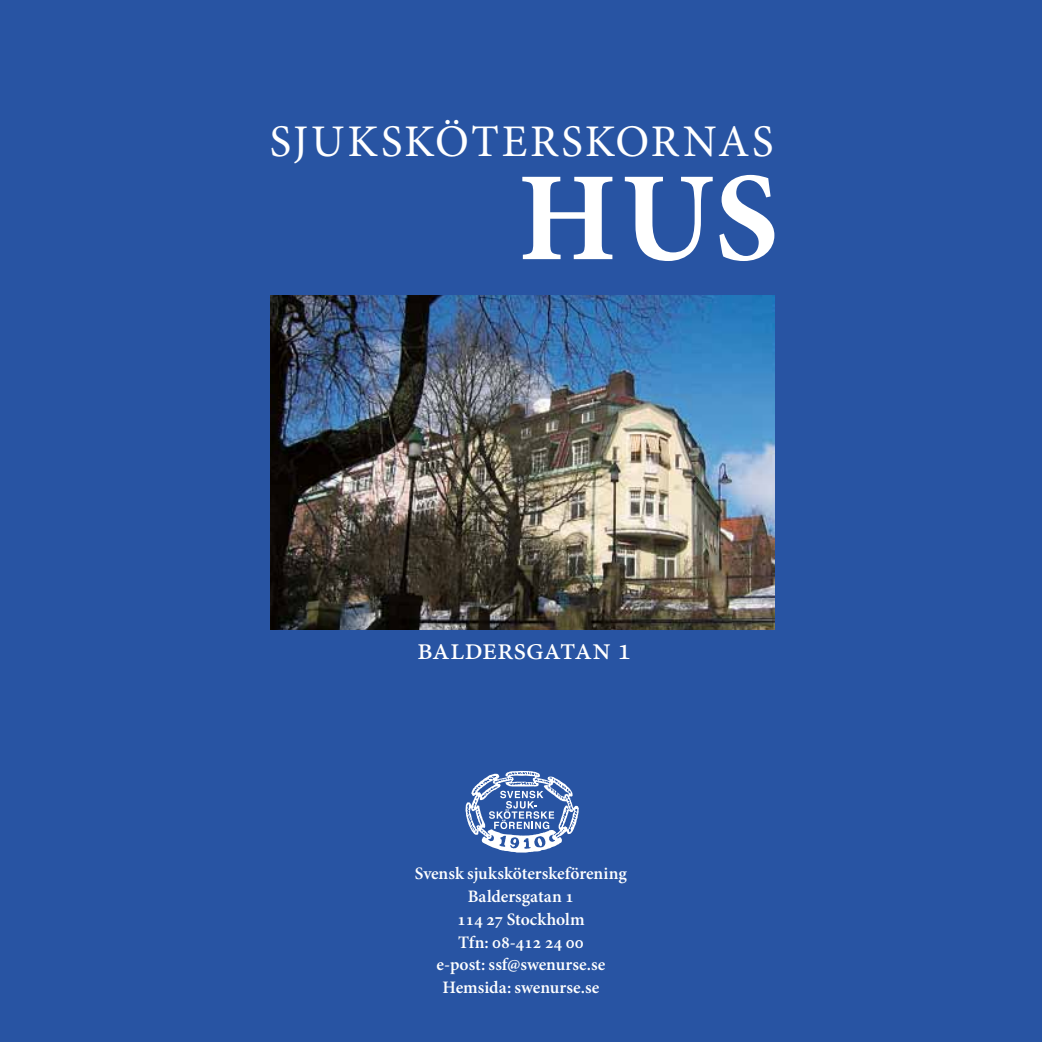
<style>
.page{position:relative;width:1042px;height:1042px;background:#2854a3}
.page>*{position:absolute;margin:0;border:0;box-sizing:border-box;transform-origin:0 0}
.t1{font:700 126.7px "Minion Pro";color:#fff}
.t2{font:45.32px "Minion Pro";letter-spacing:.055em;color:#fff}
.t3{font:31.5px "Minion Pro";letter-spacing:-.01em;color:#fff}
.t4{font:600 17.5px/22.8px "Minion Pro";letter-spacing:-.005em;color:#fff;text-align:center}
</style>
<div class="page">
<svg style="left:465px;top:771px;width:114px;height:81px"></svg>
<img style="left:270px;top:295px;width:504px;height:335px">
<h2 class="t2" style="left:270px;top:111px;width:505px">SJUKSKÖTERSKORNAS</h2>
<h1 class="t1" style="left:518px;top:129px;width:262px">HUS</h1>
<h3 class="t3" style="left:417px;top:627px;width:217px">baldersgatan 1</h3>
<p class="t4" style="left:415px;top:862px;width:213px">Svensk sjuksköterskeförening<br>Baldersgatan 1<br>114 27 Stockholm<br>Tfn: 08-412 24 00<br>e-post: ssf@swenurse.se<br>Hemsida: swenurse.se</p>
</div>
